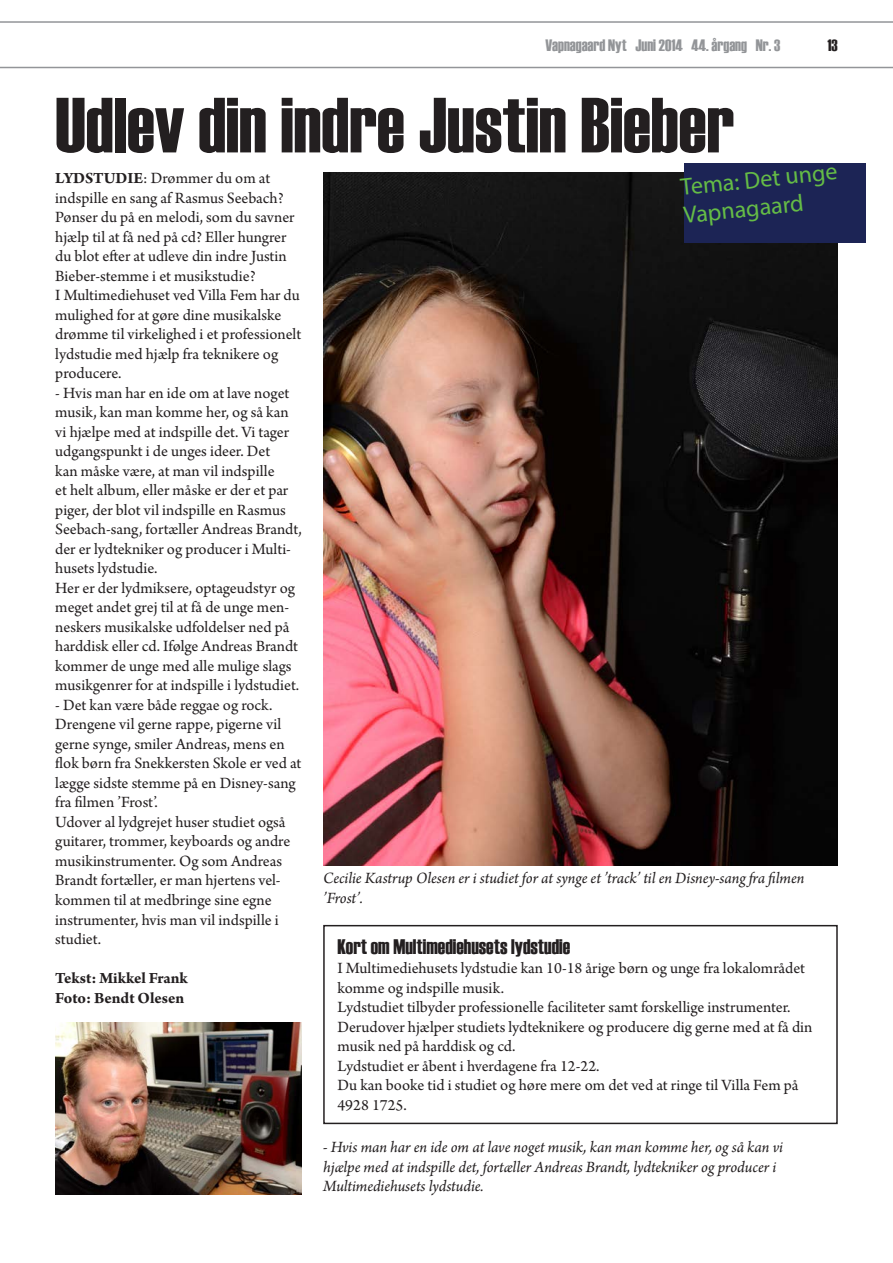
<style>
.page{position:relative;width:893px;height:1263px;background:#fff}
.page>*{position:absolute;margin:0;border:0;box-sizing:border-box;transform-origin:0 0}
.t1{font:78px "Haettenschweiler";color:#231f20}
.TopBoks_Mellemrubrik{font:24px/28px "Myriad Pro";color:#65bc46}
.Brødtekst{font:21px "Haettenschweiler";color:#231f20}
.Brødtekst-2{font:16.5px/19.5px "Arno Pro";color:#231f20}
.Billedtekst{font:italic 16.5px/19.5px "Arno Pro";letter-spacing:-.005em;color:#231f20}
.t2{font:16.5px "Haettenschweiler";color:#939598}
.Brødtekst-3{font:700 16.5px/19.5px "Arno Pro";letter-spacing:-.005em;color:#231f20}
.t3{font:16.5px "Haettenschweiler";color:#231f20}
.s1{font-weight:700}
</style>
<div class="page">
<hr style="left:0;top:67px;width:893px;height:1px;background:#939598">
<hr style="left:0;top:21px;width:893px;height:2px;background:#939598">
<div style="left:323px;top:925px;width:515px;height:199px;border:2px solid #231f20"></div>
<img style="left:323px;top:172px;width:515px;height:693px">
<img style="left:55px;top:1023px;width:247px;height:172px">
<div style="left:684px;top:163px;width:181px;height:79px;background:#1c2455"></div>
<p class="t2" style="left:545px;top:34px;width:237px">Vapnagaard Nyt Juni 2014 44. årgang Nr. 3</p>
<p class="t3" style="left:827px;top:34px;width:12px">13</p>
<p class="t1" style="left:55px;top:72px;width:680px">Udlev din indre Justin Bieber</p>
<p class="Brødtekst-2" style="left:55px;top:169px;width:241px"><span class="s1">LYDSTUDIE</span>: Drømmer du om at indspille en sang af Rasmus Seebach?<br>Pønser du på en melodi, som du savner hjælp til at få ned på cd? Eller hungrer du blot efter at udleve din indre Justin Bieber-stemme i et musikstudie?</p>
<p class="Brødtekst-2" style="left:55px;top:286px;width:247px">I Multimediehuset ved Villa Fem har du mulighed for at gøre dine musikalske drømme til virkelighed i et professionelt lydstudie med hjælp fra teknikere og producere.</p>
<p class="Brødtekst-2" style="left:55px;top:384px;width:248px">- Hvis man har en ide om at lave noget musik, kan man komme her, og så kan vi hjælpe med at indspille det. Vi tager udgangspunkt i de unges ideer. Det<br>kan måske være, at man vil indspille<br>et helt album, eller måske er der et par piger, der blot vil indspille en Rasmus Seebach-sang, fortæller Andreas Brandt, der er lydtekniker og producer i Multi&shy;husets lydstudie.</p>
<p class="Brødtekst-2" style="left:55px;top:579px;width:245px">Her er der lydmiksere, optageudstyr og meget andet grej til at få de unge men&shy;neskers musikalske udfoldelser ned på harddisk eller cd. Ifølge Andreas Brandt kommer de unge med alle mulige slags musikgenrer for at indspille i lydstudiet.</p>
<p class="Brødtekst-2" style="left:55px;top:696px;width:248px">- Det kan være både reggae og rock.<br>Drengene vil gerne rappe, pigerne vil gerne synge, smiler Andreas, mens en flok børn fra Snekkersten Skole er ved at lægge sidste stemme på en Disney-sang fra filmen ’Frost’.</p>
<p class="Brødtekst-2" style="left:55px;top:813px;width:236px">Udover al lydgrejet huser studiet også guitarer, trommer, keyboards og andre musikinstrumenter. Og som Andreas Brandt fortæller, er man hjertens vel&shy;kommen til at medbringe sine egne instrumenter, hvis man vil indspille i studiet.</p>
<p class="Brødtekst-3" style="left:55px;top:969px;width:134px">Tekst: Mikkel Frank<br>Foto: Bendt Olesen</p>
<p class="TopBoks_Mellemrubrik" style="left:679px;top:173px;width:159px;rotate:-6deg">Tema: Det unge<br>Vapnagaard</p>
<p class="Billedtekst" style="left:323px;top:870px;width:483px">Cecilie Kastrup Olesen er i studiet for at synge et ’track’ til en Disney-sang fra filmen ’Frost’.</p>
<p class="Brødtekst" style="left:337px;top:932px;width:234px">Kort om Multimediehusets lydstudie</p>
<p class="Brødtekst-2" style="left:337px;top:959px;width:469px">I Multimediehusets lydstudie kan 10-18 årige børn og unge fra lokalområdet komme og indspille musik.</p>
<p class="Brødtekst-2" style="left:337px;top:998px;width:476px">Lydstudiet tilbyder professionelle faciliteter samt forskellige instrumenter.<br>Derudover hjælper studiets lydteknikere og producere dig gerne med at få din musik ned på harddisk og cd.</p>
<p class="Brødtekst-2" style="left:337px;top:1057px;width:264px">Lydstudiet er åbent i hverdagene fra 12-22.</p>
<p class="Brødtekst-2" style="left:337px;top:1076px;width:463px">Du kan booke tid i studiet og høre mere om det ved at ringe til Villa Fem på<br>4928 1725.</p>
<p class="Billedtekst" style="left:323px;top:1139px;width:461px">- Hvis man har en ide om at lave noget musik, kan man komme her, og så kan vi hjælpe med at indspille det, fortæller Andreas Brandt, lydtekniker og producer i<br>Multimediehusets lydstudie.</p>
</div>
